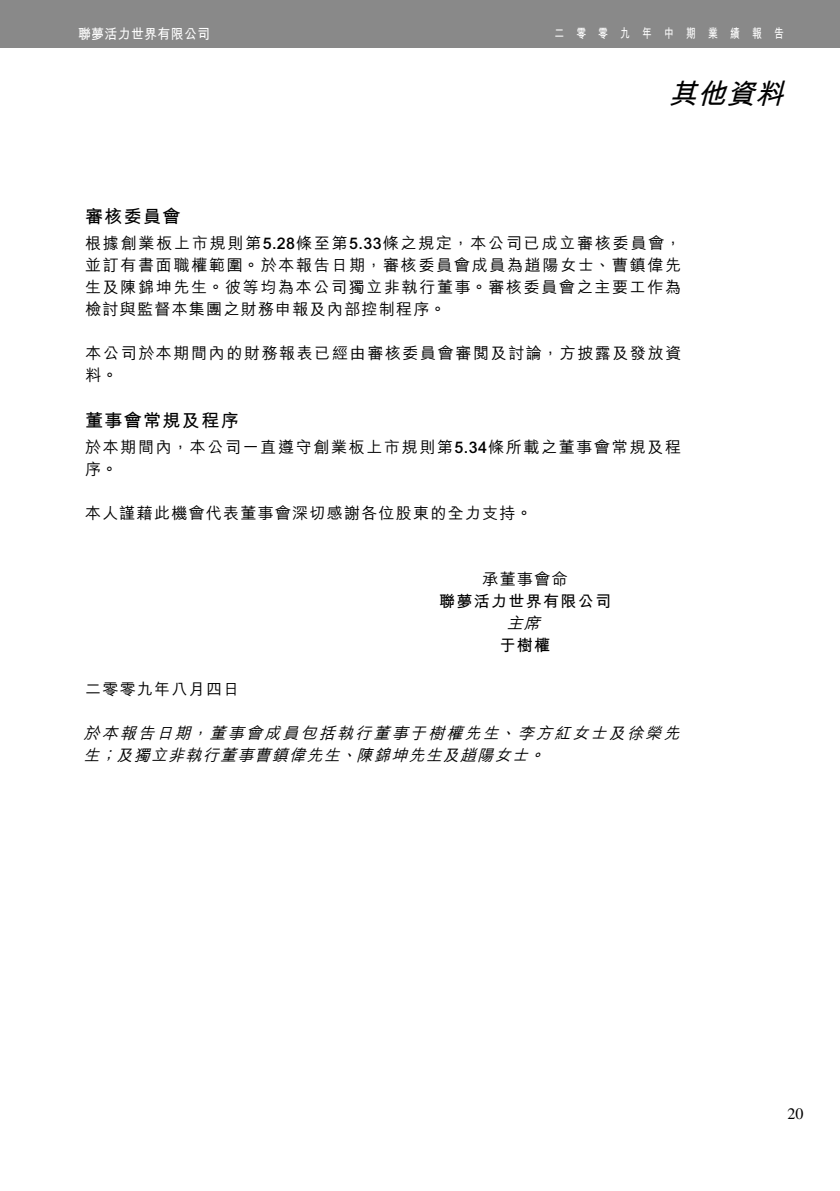
<style>
.page{position:relative;width:840px;height:1191px;background:#fff}
.page>*{position:absolute;margin:0;border:0;box-sizing:border-box;transform-origin:0 0}
.t1{font:italic 700 28px "M Hei HK";color:#000}
.t2{font:700 18px "M Hei HK";letter-spacing:.075em;color:#000}
.t3{font:500 16px/22px "M Hei HK";letter-spacing:.1em;color:#000}
.t4{font:italic 500 16px "M Hei HK";color:#000}
.t5{font:500 16px "M Hei HK";letter-spacing:.08em;color:#000}
.t6{font:700 16px "M Hei HK";letter-spacing:.08em;color:#000}
.t7{font:16px "Times LT Std";color:#000}
.t8{font:700 14px "M Hei HK";letter-spacing:.03em;color:#fff;scale:.92 1}
.t9{font:700 13px "M Hei HK";letter-spacing:1.25em;color:#fff;scale:.75 1}
.s1{font-family:"Arial MT Std"}
</style>
<div class="page">
<div style="left:0;top:0;width:839px;height:47px;background:#898989"></div>
<p class="t8" style="left:78px;top:23px;width:145px">聯夢活力世界有限公司</p>
<p class="t9" style="left:554px;top:24px;width:307px">二零零九年中期業績報告</p>
<h1 class="t1" style="left:668px;top:74px;width:126px">其他資料</h1>
<p class="t2" style="left:85px;top:203px;width:97px">審核委員會</p>
<p class="t3" style="left:85px;top:231px;width:597px;text-align:justify">根據創業板上市規則第<span class="s1">5.28</span>條至第<span class="s1">5.33</span>條之規定，本公司已成立審核委員會，並訂有書面職權範圍。於本報告日期，審核委員會成員為趙陽女士、曹鎮偉先生及陳錦坤先生。彼等均為本公司獨立非執行董事。審核委員會之主要工作為檢討與監督本集團之財務申報及內部控制程序。</p>
<p class="t3" style="left:85px;top:341px;width:597px">本公司於本期間內的財務報表已經由審核委員會審閱及討論，方披露及發放資料。</p>
<p class="t2" style="left:85px;top:407px;width:155px">董事會常規及程序</p>
<p class="t3" style="left:85px;top:434px;width:597px">於本期間內，本公司一直遵守創業板上市規則第<span class="s1">5.34</span>條所載之董事會常規及程序。</p>
<p class="t5" style="left:85px;top:501px;width:448px">本人謹藉此機會代表董事會深切感謝各位股東的全力支持。</p>
<p class="t5" style="left:85px;top:677px;width:155px">二零零九年八月四日</p>
<p class="t3" style="left:482px;top:566px;width:86px">承董事會命</p>
<p class="t6" style="left:439px;top:589px;width:173px">聯夢活力世界有限公司</p>
<p class="t4" style="left:506px;top:611px;width:40px">主席</p>
<p class="t6" style="left:499px;top:633px;width:52px">于樹權</p>
<p class="t4" style="left:83px;top:721px;width:114px">於本報告日期</p>
<p class="t4" style="left:191px;top:721px;width:23px">，</p>
<p class="t4" style="left:209px;top:721px;width:296px">董事會成員包括執行董事于樹權先生</p>
<p class="t4" style="left:517px;top:721px;width:169px">李方紅女士及徐榮先</p>
<p class="t4" style="left:499px;top:721px;width:23px">、</p>
<p class="t4" style="left:356px;top:743px;width:178px">陳錦坤先生及趙陽女士</p>
<p class="t4" style="left:116px;top:743px;width:230px">及獨立非執行董事曹鎮偉先生</p>
<p class="t4" style="left:83px;top:743px;width:23px">生</p>
<p class="t4" style="left:100px;top:743px;width:23px">；</p>
<p class="t4" style="left:528px;top:743px;width:23px">。</p>
<p class="t4" style="left:340px;top:743px;width:23px">、</p>
<p class="t7" style="left:787px;top:1104px;width:17px">20</p>
</div>
